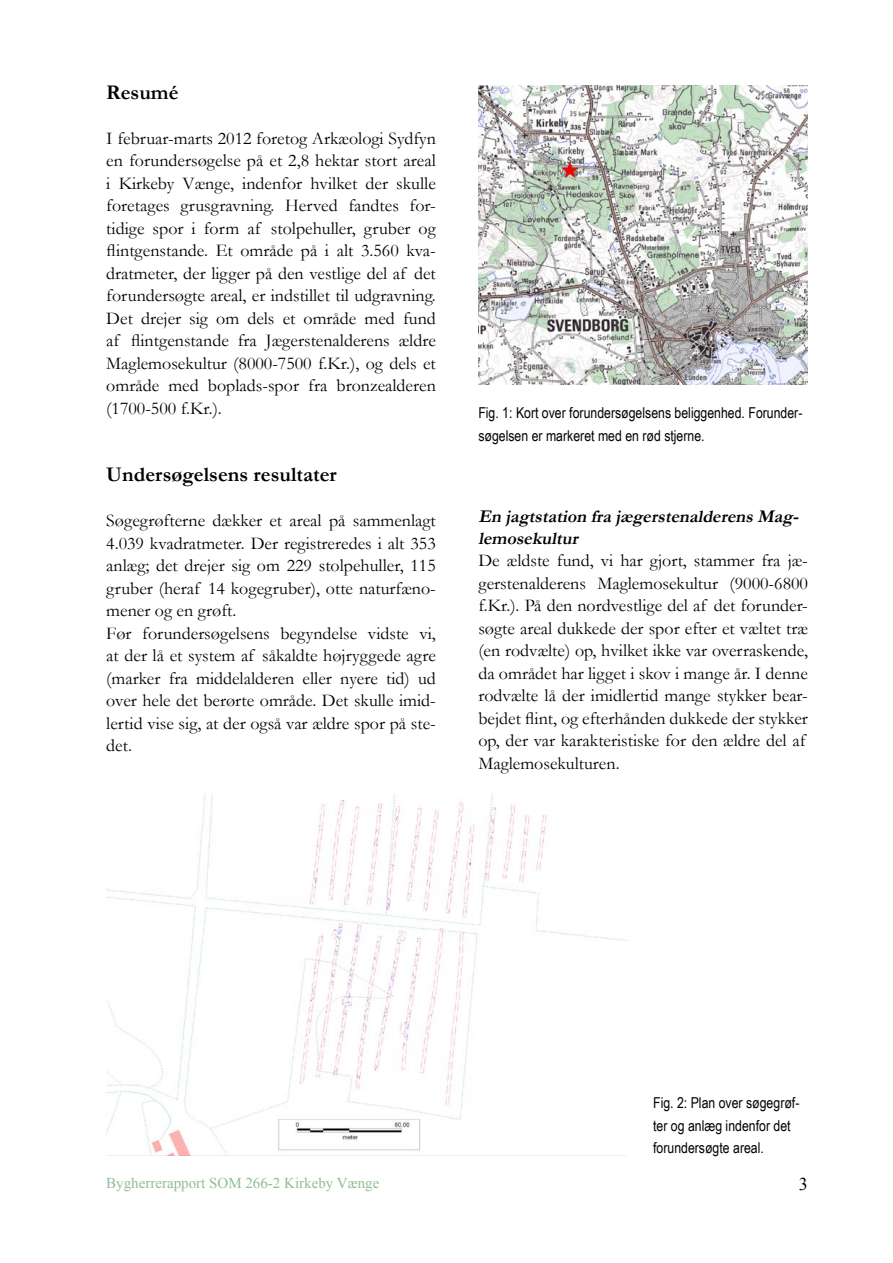
<style>
.page{position:relative;width:893px;height:1263px;background:#fff}
.page>*{position:absolute;margin:0;border:0;box-sizing:border-box;transform-origin:0 0}
.t1{font:700 21px "Garamond";color:#000}
.t2{font:18px/22.5px "Garamond";color:#000}
.t3{font:italic 700 18px/21.6px "Garamond";color:#000}
.t4{font:15px/22.5px "Arial Narrow";color:#000}
.t5{font:15px "Times New Roman";color:#90be92}
</style>
<div class="page">
<img style="left:478px;top:85px;width:330px;height:299px">
<img style="left:106px;top:794px;width:521px;height:362px">
<p class="t1" style="left:106px;top:78px;width:74px">Resumé</p>
<p class="t2" style="left:106px;top:126px;width:331px;text-align:justify">I februar-marts 2012 foretog Arkæologi Sydfyn en forundersøgelse på et 2,8 hektar stort areal i Kirkeby Vænge, indenfor hvilket der skulle foretages grusgravning. Herved fandtes for&shy;tidige spor i form af stolpehuller, gruber og flintgenstande. Et område på i alt 3.560 kva&shy;dratmeter, der ligger på den vestlige del af det forundersøgte areal, er indstillet til udgravning.<br>Det drejer sig om dels et område med fund af flintgenstande fra Jægerstenalderens ældre Maglemosekultur (8000-7500 f.Kr.), og dels et område med boplads-spor fra bronzealderen (1700-500 f.Kr.).</p>
<p class="t4" style="left:478px;top:401px;width:326px">Fig. 1: Kort over forundersøgelsens beliggenhed. Forunder&shy;søgelsen er markeret med en rød stjerne.</p>
<p class="t1" style="left:106px;top:460px;width:232px">Undersøgelsens resultater</p>
<p class="t2" style="left:106px;top:509px;width:331px">Søgegrøfterne dækker et areal på sammenlagt 4.039 kvadratmeter. Der registreredes i alt 353 anlæg; det drejer sig om 229 stolpehuller, 115 gruber (heraf 14 kogegruber), otte naturfæno&shy;mener og en grøft.<br>Før forundersøgelsens begyndelse vidste vi, at der lå et system af såkaldte højryggede agre (marker fra middelalderen eller nyere tid) ud over hele det berørte område. Det skulle imid&shy;lertid vise sig, at der også var ældre spor på ste&shy;det.</p>
<p class="t3" style="left:478px;top:506px;width:326px">En jagtstation fra jægerstenalderensMag&shy;lemosekultur</p>
<p class="t2" style="left:478px;top:549px;width:331px">De ældste fund, vi har gjort, stammer fra jæ&shy;gerstenalderens Maglemosekultur (9000-6800 f.Kr.). På den nordvestlige del af det forunder&shy;søgte areal dukkede der spor efter et væltet træ (en rodvælte) op, hvilket ikke var overraskende, da området har ligget i skov i mange år. I denne rodvælte lå der imidlertid mange stykker bear&shy;bejdet flint, og efterhånden dukkede der stykker op, der var karakteristiske for den ældre del af Maglemosekulturen.</p>
<p class="t5" style="left:106px;top:1172px;width:275px">Bygherrerapport SOM 266-2 Kirkeby Vænge</p>
<p class="t4" style="left:653px;top:1091px;width:148px">Fig. 2: Plan over søgegrøf&shy;ter og anlæg indenfor det forundersøgte areal.</p>
</div>
